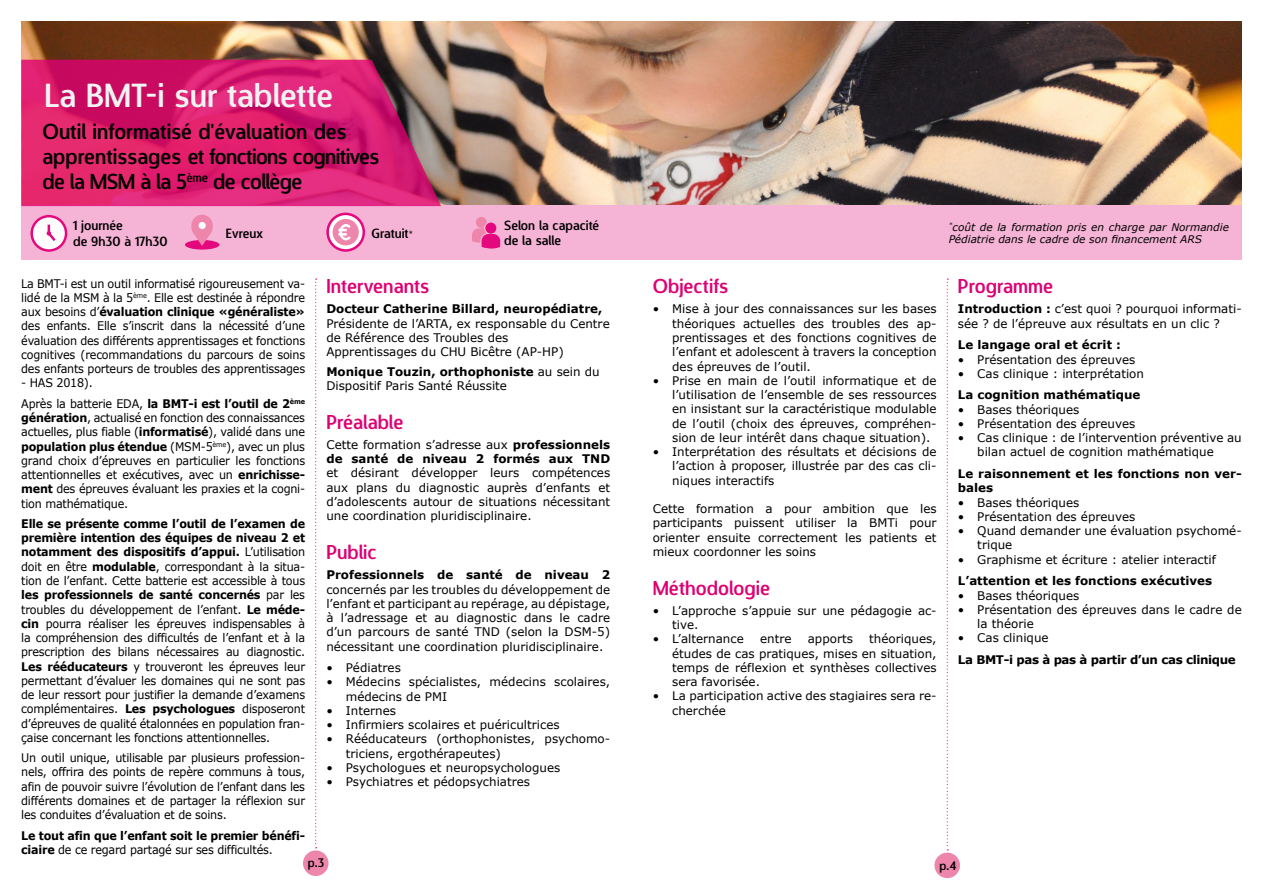
<style>
.page{position:relative;width:1263px;height:893px;background:#fff}
.page>*{position:absolute;margin:0;border:0;box-sizing:border-box;transform-origin:0 0}
.t1{font:32.4px "Designosaur";color:#f2f2f2}
.t2{font:21px/25.2px "Designosaur";color:#000}
.t3{font:19.5px "Designosaur";color:#de0073}
.t4{font:12.9px/15.6px "Designosaur";color:#000}
.t5{font:12px "Designosaur";color:#000}
.t6{font:11.85px/14.2px "Verdana";color:#000}
.t7{font:11.85px/14.2px "Verdana";color:#000;text-align:justify;scale:.94 1}
.t8{font:700 11.85px/14.2px "Verdana";color:#000}
.t9{font:700 11.85px/14.2px "Verdana";letter-spacing:-.02em;color:#000;scale:.94 1}
.t10{font:700 11.85px "Verdana";letter-spacing:-.03em;color:#000}
.t11{font:italic 10.5px/12.6px "Verdana";color:#000}
.s1{font-size:9.75px}
.s2{font-weight:700}
.s3{font-weight:400}
</style>
<div class="page">
<img style="left:21px;top:21px;width:1221px;height:185px">
<svg style="left:315px;top:279px;width:2px;height:569px"></svg>
<div style="left:21px;top:206px;width:610px;height:54px;background:#f5b3d5"></div>
<div style="left:303px;top:850px;width:25px;height:26px;background:#ee85aa;border-radius:50%"></div>
<svg style="left:472px;top:217px;width:28px;height:32px"></svg>
<svg style="left:326px;top:213px;width:39px;height:39px"></svg>
<div style="left:185px;top:240px;width:34px;height:10px;background:#e5077d;border-radius:50%"></div>
<svg style="left:190px;top:214px;width:24px;height:32px"></svg>
<svg style="left:21px;top:60px;width:420px;height:146px;background:#d5256e"></svg>
<div style="left:631px;top:206px;width:611px;height:54px;background:#f5b3d5"></div>
<svg style="left:947px;top:279px;width:1px;height:571px"></svg>
<div style="left:934px;top:853px;width:26px;height:25px;background:#ee85aa;border-radius:50%"></div>
<svg style="left:30px;top:215px;width:37px;height:37px"></svg>
<p class="t1" style="left:45px;top:68px;width:290px">La BMT-i sur tablette</p>
<p class="t2" style="left:43px;top:118px;width:338px">Outil informatisé d'évaluation des apprentissages et fonctions cognitives de la MSM à la 5<sup>ème</sup> de collège</p>
<p class="t4" style="left:73px;top:217px;width:51px">1 journée</p>
<p class="t4" style="left:73px;top:233px;width:96px">de 9h30 à 17h30</p>
<p class="t4" style="left:226px;top:225px;width:39px">Evreux</p>
<p class="t4" style="left:372px;top:225px;width:43px">Gratuit<span class="s1">*</span></p>
<p class="t4" style="left:504px;top:217px;width:97px">Selon la capacité de la salle</p>
<p class="t11" style="left:949px;top:220px;width:282px"><sup>*</sup>coût de la formation pris en charge par Normandie<br>Pédiatrie dans le cadre de son financement ARS</p>
<p class="t7" style="left:21px;top:276px;width:304px">La BMT-i est un outil informatisé rigoureusement va&shy;lidé de la MSM à la 5<sup>ème</sup>. Elle est destinée à répondre aux besoins d’<span class="s2">évaluation clinique «généraliste» </span>des enfants. Elle s’inscrit dans la nécessité d’une évaluation des différents apprentissages et fonctions cognitives (recommandations du parcours de soins des enfants porteurs de troubles des apprentissages</p>
<p class="t7" style="left:21px;top:376px;width:78px">- HAS 2018).</p>
<p class="t7" style="left:21px;top:396px;width:303px">Après la batterie EDA, <span class="s2">la BMT-i est l’outil de 2</span><sup>ème </sup><span class="s2">génération</span>, actualisé en fonction des connaissances actuelles, plus fiable (<span class="s2">informatisé</span>), validé dans une <span class="s2">population plus étendue</span> (MSM-5<sup>ème</sup>), avec un plus grand choix d’épreuves en particulier les fonctions attentionnelles et exécutives, avec un <span class="s2">enrichisse&shy;ment</span> des épreuves évaluant les praxies et la cogni&shy;tion mathématique.</p>
<p class="t7" style="left:21px;top:516px;width:304px"><span class="s2">Elle se présente comme l’outil de l’examen de première intention des équipes de niveau 2 et notamment des dispositifs d’appui.</span> L’utilisation doit en être <span class="s2">modulable</span>, correspondant à la situa&shy;tion de l’enfant. Cette batterie est accessible à tous <span class="s2">les professionnels de santé concernés</span> par les troubles du développement de l’enfant. <span class="s2">Le méde&shy;cin</span> pourra réaliser les épreuves indispensables à la compréhension des difficultés de l’enfant et à la prescription des bilans nécessaires au diagnostic.<br><span class="s2">Les rééducateurs</span> y trouveront les épreuves leur permettant d’évaluer les domaines qui ne sont pas de leur ressort pour justifier la demande d’examens complémentaires. <span class="s2">Les psychologues</span> disposeront d’épreuves de qualité étalonnées en population fran&shy;çaise concernant les fonctions attentionnelles.</p>
<p class="t7" style="left:21px;top:751px;width:304px">Un outil unique, utilisable par plusieurs profession&shy;nels, offrira des points de repère communs à tous, afin de pouvoir suivre l’évolution de l’enfant dans les différents domaines et de partager la réflexion sur les conduites d’évaluation et de soins.</p>
<p class="t9" style="left:21px;top:828px;width:303px">Le tout afin que l’enfant soit le premier bénéfi&shy;ciaire <span class="s3">de ce regard partagé sur ses difficultés.</span></p>
<p class="t3" style="left:326px;top:270px;width:105px">Intervenants</p>
<p class="t6" style="left:326px;top:302px;width:285px"><span class="s2">Docteur Catherine Billard, neuropédiatre, </span>Présidente de l’ARTA, ex responsable du Centre de Référence des Troubles des<br>Apprentissages du CHU Bicêtre (AP-HP)</p>
<p class="t6" style="left:326px;top:364px;width:275px"><span class="s2">Monique Touzin, orthophoniste</span> au sein du<br>Dispositif Paris Santé Réussite</p>
<p class="t3" style="left:326px;top:405px;width:79px">Préalable</p>
<p class="t6" style="left:326px;top:437px;width:285px;text-align:justify">Cette formation s’adresse aux <span class="s2">professionnels de santé de niveau 2 formés aux TND </span>et désirant développer leurs compétences aux plans du diagnostic auprès d’enfants et d’adolescents autour de situations nécessitant une coordination pluridisciplinaire.</p>
<p class="t3" style="left:326px;top:536px;width:52px">Public</p>
<p class="t6" style="left:326px;top:568px;width:285px;text-align:justify"><span class="s2">Professionnels de santé de niveau 2 </span>concernés par les troubles du développement de l’enfant et participant au repérage, au dépistage, à l’adressage et au diagnostic dans le cadre d’un parcours de santé TND (selon la DSM-5) nécessitant une coordination pluridisciplinaire.</p>
<p class="t6" style="left:326px;top:661px;width:76px">• Pédiatres</p>
<p class="t6" style="left:346px;top:675px;width:266px;text-indent:-19px">• Médecins spécialistes, médecins scolaires, médecins de PMI</p>
<p class="t6" style="left:326px;top:703px;width:71px">• Internes</p>
<p class="t6" style="left:326px;top:718px;width:235px">• Infirmiers scolaires et puéricultrices</p>
<p class="t6" style="left:346px;top:732px;width:266px;text-indent:-19px">• Rééducateurs (orthophonistes, psychomo&shy;triciens, ergothérapeutes)</p>
<p class="t6" style="left:326px;top:760px;width:235px">• Psychologues et neuropsychologues</p>
<p class="t6" style="left:326px;top:775px;width:205px">• Psychiatres et pédopsychiatres</p>
<p class="t5" style="left:308px;top:852px;width:18px">p.3</p>
<p class="t3" style="left:653px;top:270px;width:77px">Objectifs</p>
<p class="t6" style="left:672px;top:302px;width:266px;text-align:justify;text-indent:-19px">• Mise à jour des connaissances sur les bases théoriques actuelles des troubles des ap&shy;prentissages et des fonctions cognitives de l’enfant et adolescent à travers la conception des épreuves de l’outil.</p>
<p class="t6" style="left:672px;top:373px;width:266px;text-align:justify;text-indent:-19px">• Prise en main de l’outil informatique et de l’utilisation de l’ensemble de ses ressources en insistant sur la caractéristique modulable de l’outil (choix des épreuves, compréhen&shy;sion de leur intérêt dans chaque situation).</p>
<p class="t6" style="left:672px;top:444px;width:266px;text-align:justify;text-indent:-19px">• Interprétation des résultats et décisions de l’action à proposer, illustrée par des cas cli&shy;niques interactifs</p>
<p class="t6" style="left:653px;top:501px;width:285px;text-align:justify">Cette formation a pour ambition que les participants puissent utiliser la BMTi pour orienter ensuite correctement les patients et mieux coordonner les soins</p>
<p class="t3" style="left:653px;top:571px;width:119px">Méthodologie</p>
<p class="t6" style="left:672px;top:603px;width:266px;text-indent:-19px">• L’approche s’appuie sur une pédagogie ac&shy;tive.</p>
<p class="t6" style="left:653px;top:632px;width:92px">• L’alternance</p>
<p class="t6" style="left:760px;top:632px;width:33px">entre</p>
<p class="t6" style="left:808px;top:632px;width:47px">apports</p>
<p class="t6" style="left:672px;top:632px;width:266px;text-align:justify;text-indent:197px">théoriques, études de cas pratiques, mises en situation, temps de réflexion et synthèses collectives sera favorisée.</p>
<p class="t6" style="left:672px;top:689px;width:266px;text-indent:-19px">• La participation active des stagiaires sera re&shy;cherchée</p>
<p class="t3" style="left:958px;top:270px;width:97px">Programme</p>
<p class="t6" style="left:958px;top:302px;width:285px"><span class="s2">Introduction :</span> c’est quoi ? pourquoi informati&shy;sée ? de l’épreuve aux résultats en un clic ?</p>
<p class="t8" style="left:958px;top:338px;width:165px">Le langage oral et écrit :</p>
<p class="t6" style="left:958px;top:352px;width:179px">• Présentation des épreuves</p>
<p class="t6" style="left:958px;top:366px;width:188px">• Cas clinique : interprétation</p>
<p class="t8" style="left:958px;top:388px;width:184px">La cognition mathématique</p>
<p class="t6" style="left:958px;top:402px;width:123px">• Bases théoriques</p>
<p class="t6" style="left:958px;top:416px;width:179px">• Présentation des épreuves</p>
<p class="t6" style="left:977px;top:431px;width:266px;text-indent:-19px">• Cas clinique : de l’intervention préventive au bilan actuel de cognition mathématique</p>
<p class="t8" style="left:958px;top:466px;width:285px">Le raisonnement et les fonctions non ver&shy;bales</p>
<p class="t6" style="left:958px;top:495px;width:123px">• Bases théoriques</p>
<p class="t6" style="left:958px;top:509px;width:179px">• Présentation des épreuves</p>
<p class="t6" style="left:977px;top:524px;width:266px;text-indent:-19px">• Quand demander une évaluation psychomé&shy;trique</p>
<p class="t6" style="left:958px;top:552px;width:260px">• Graphisme et écriture : atelier interactif</p>
<p class="t8" style="left:958px;top:574px;width:256px">L’attention et les fonctions exécutives</p>
<p class="t6" style="left:958px;top:588px;width:123px">• Bases théoriques</p>
<p class="t6" style="left:977px;top:602px;width:266px;text-indent:-19px">• Présentation des épreuves dans le cadre de la théorie</p>
<p class="t6" style="left:958px;top:631px;width:92px">• Cas clinique</p>
<p class="t10" style="left:958px;top:651px;width:279px">La BMT-i pas à pas à partir d’un cas clinique</p>
<p class="t5" style="left:939px;top:855px;width:18px">p.4</p>
</div>
